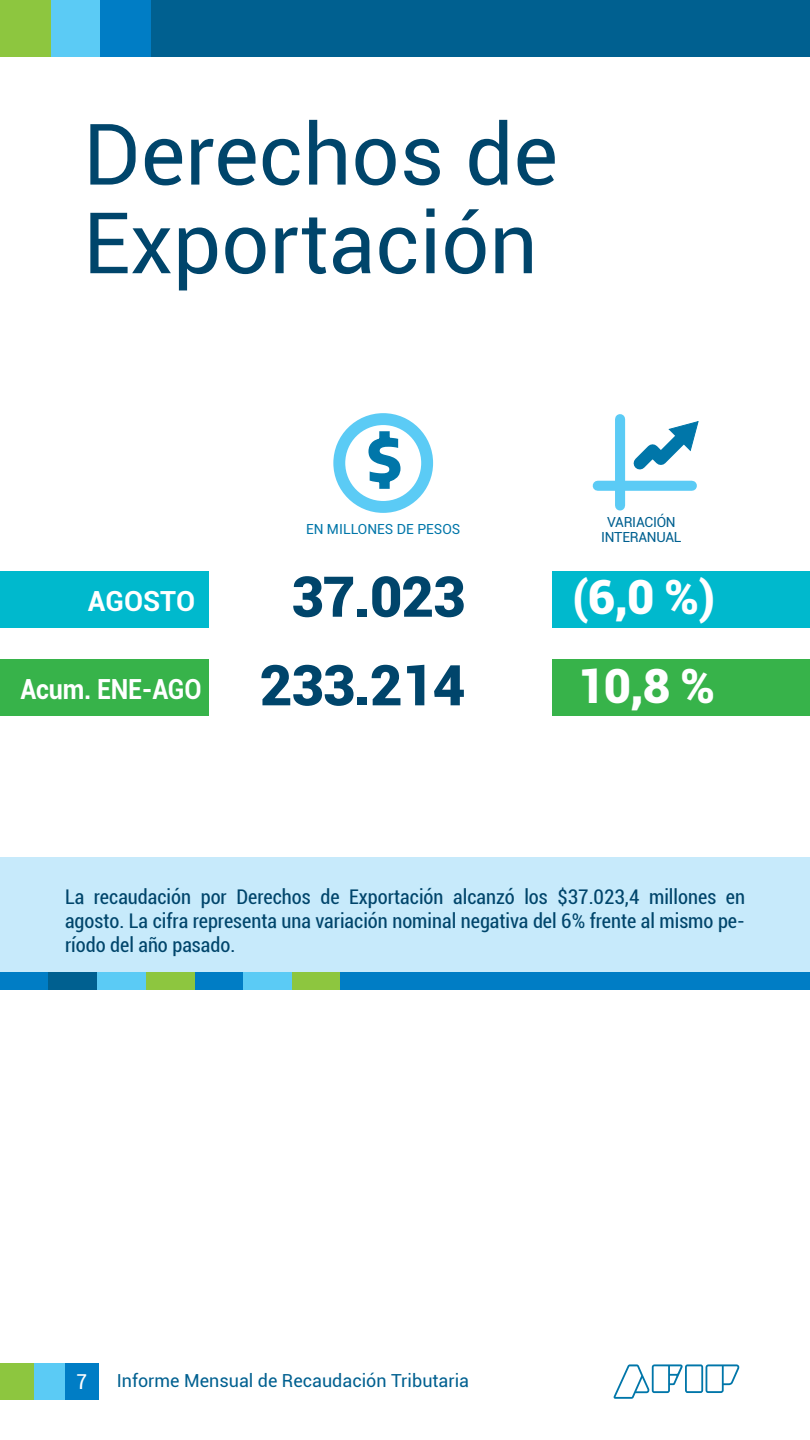
<style>
.page{position:relative;width:810px;height:1440px;background:#fff}
.page>*{position:absolute;margin:0;border:0;box-sizing:border-box;transform-origin:0 0}
.t1{font:84.97px/88.7px "Roboto";color:#00456b}
.t2{font:800 58.72px "Encode Sans";color:#0076a9}
.t3{font:900 56.25px "Roboto";letter-spacing:-.02em;color:#00456b}
.t4{font:900 47.25px "Roboto";color:#fff}
.t5{font:700 27.75px "Roboto";letter-spacing:-.01em;color:#fff;scale:.9 1}
.t6{font:700 27.75px "Roboto";letter-spacing:-.01em;color:#fff}
.t7{font:condensed 20.55px "Roboto";color:#fff}
.t8{font:condensed 20.25px/24.3px "Roboto";color:#00456b;text-align:justify}
.t9{font:18px "Roboto";color:#006090}
.t10{font:13.95px/14.2px "Roboto";letter-spacing:-.02em;color:#006090;text-align:center}
.t11{font:13.95px "Roboto";color:#0076a9}
</style>
<div class="page">
<div style="left:0;top:857px;width:810px;height:115px;background:#c7eafb"></div>
<div style="left:0;top:659px;width:209px;height:57px;background:#37b34a"></div>
<div style="left:553px;top:659px;width:257px;height:57px;background:#37b34a"></div>
<div style="left:0;top:571px;width:209px;height:56px;background:#00b9cd"></div>
<div style="left:553px;top:571px;width:257px;height:56px;background:#00b9cd"></div>
<div style="left:292px;top:973px;width:49px;height:17px;background:#8dc63f"></div>
<div style="left:243px;top:973px;width:49px;height:17px;background:#5bcbf5"></div>
<div style="left:195px;top:973px;width:48px;height:17px;background:#007dc5"></div>
<div style="left:0;top:973px;width:49px;height:17px;background:#007dc5"></div>
<div style="left:146px;top:973px;width:49px;height:17px;background:#8dc63f"></div>
<div style="left:97px;top:973px;width:49px;height:17px;background:#5bcbf5"></div>
<div style="left:49px;top:973px;width:48px;height:17px;background:#006090"></div>
<div style="left:340px;top:973px;width:470px;height:17px;background:#007dc5"></div>
<div style="left:33px;top:1363px;width:33px;height:37px;background:#5bcbf5"></div>
<div style="left:66px;top:1363px;width:33px;height:37px;background:#007dc5"></div>
<div style="left:0;top:1363px;width:33px;height:37px;background:#8dc63f"></div>
<div style="left:151px;top:0;width:659px;height:56px;background:#006090"></div>
<div style="left:50px;top:0;width:50px;height:56px;background:#5bcbf5"></div>
<div style="left:100px;top:0;width:51px;height:56px;background:#007dc5"></div>
<div style="left:0;top:0;width:51px;height:56px;background:#8dc63f"></div>
<div style="left:333px;top:413px;width:100px;height:100px;border:12px solid #5bcbf5;border-radius:50%"></div>
<svg style="left:625px;top:419px;width:74px;height:62px"></svg>
<div style="left:615px;top:419px;width:10px;height:87px;background:#5bcbf5"></div>
<div style="left:598px;top:481px;width:94px;height:10px;background:#5bcbf5"></div>
<svg style="left:614px;top:1364px;width:125px;height:35px"></svg>
<h1 class="t1" style="left:83px;top:107px;width:476px">Derechos de<br>Exportación</h1>
<h2 class="t2" style="left:367px;top:420px;width:36px">$</h2>
<h3 class="t6" style="left:88px;top:581px;width:109px">AGOSTO</h3>
<h3 class="t5" style="left:21px;top:670px;width:203px">Acum. ENE-AGO</h3>
<p class="t11" style="left:306px;top:520px;width:156px">EN MILLONES DE PESOS</p>
<p class="t10" style="left:601px;top:515px;width:82px">VARIACIÓN<br>INTERANUAL</p>
<h3 class="t3" style="left:291px;top:557px;width:176px">37.023</h3>
<h3 class="t3" style="left:260px;top:645px;width:207px">233.214</h3>
<h3 class="t4" style="left:572px;top:564px;width:145px">(6,0 %)</h3>
<h3 class="t4" style="left:577px;top:652px;width:139px">10,8 %</h3>
<p class="t8" style="left:65px;top:884px;width:682px">La recaudación por Derechos de Exportación alcanzó los $37.023,4 millones en agosto. La cifra representa una variación nominal negativa del 6% frente al mismo pe&shy;ríodo del año pasado.</p>
<p class="t7" style="left:76px;top:1368px;width:12px">7</p>
<p class="t9" style="left:117px;top:1368px;width:354px">Informe Mensual de Recaudación Tributaria</p>
</div>
